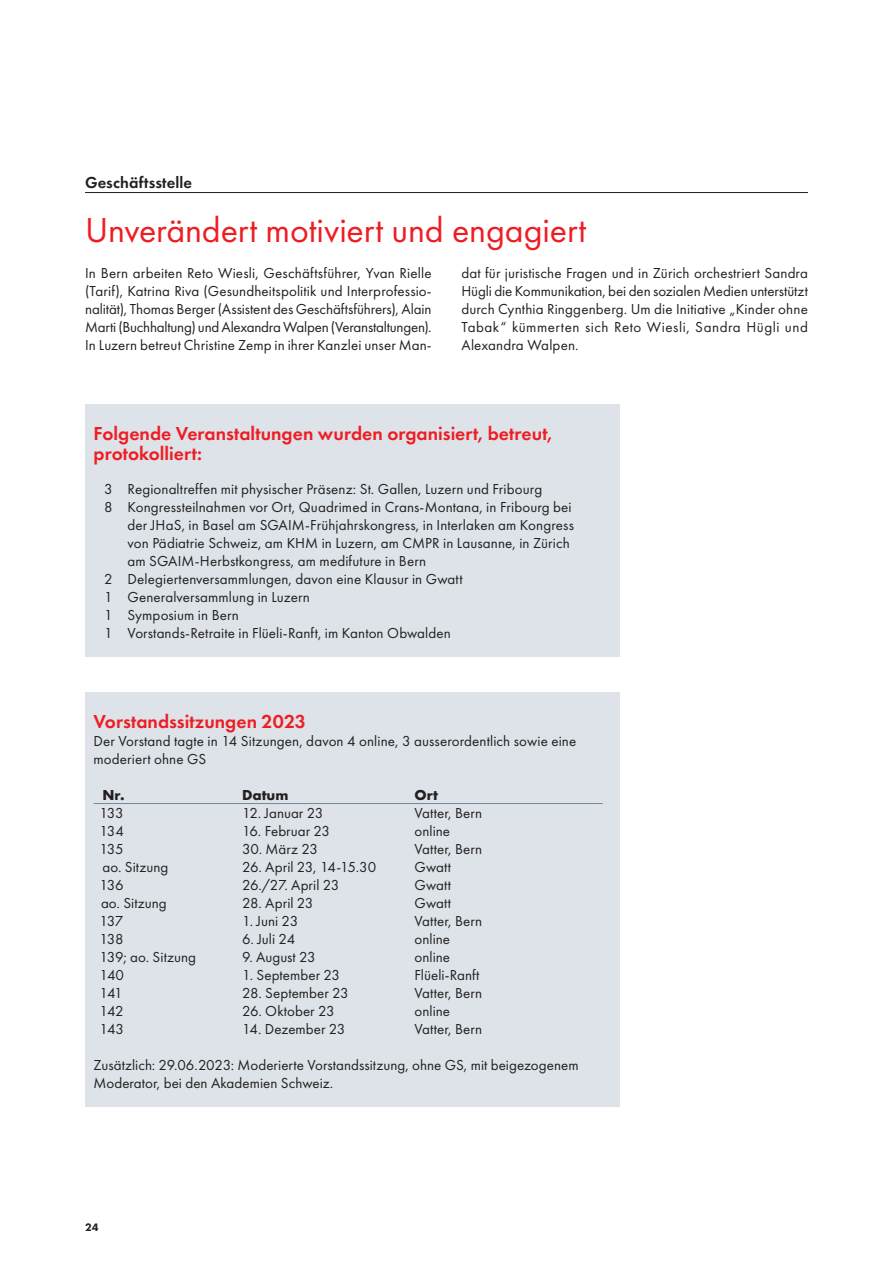
<style>
.page{position:relative;width:893px;height:1263px;background:#fff}
.page>*{position:absolute;margin:0;border:0;box-sizing:border-box;transform-origin:0 0}
.t1{font:36px "Futura PT";letter-spacing:-.005em;color:#ee1d23}
.t2{font:600 19.5px/19.5px "Futura PT";color:#ee1d23}
.t3{font:600 16.5px "Futura PT";letter-spacing:.005em;color:#231f20}
.t4{font:15px/18px "Futura PT";letter-spacing:.005em;color:#231f20;text-align:justify}
.t5{font:700 15px "Futura PT";color:#231f20}
.t6{font:800 11.25px "Futura PT";color:#231f20}
</style>
<div class="page">
<hr style="left:85px;top:192px;width:723px;height:1px;background:#231f20">
<div style="left:85px;top:404px;width:535px;height:252px;background:#dde3e8"></div>
<div style="left:85px;top:692px;width:535px;height:414px;background:#dde3e8"></div>
<hr style="left:94px;top:803px;width:509px;height:1px;background:#738a95">
<p class="t3" style="left:85px;top:172px;width:109px">Geschäftsstelle</p>
<h1 class="t1" style="left:85px;top:209px;width:503px">Unverändert motiviert und engagiert</h1>
<p class="t4" style="left:85px;top:264px;width:348px">In Bern arbeiten Reto Wiesli, Geschäftsführer, Yvan Rielle (Tarif), Katrina Riva (Gesundheitspolitik und Interprofessio&shy;nalität), Thomas Berger (Assistent des Geschäftsführers), Alain Marti (Buchhaltung) und Alexandra Walpen (Veranstaltungen).<br>In Luzern betreut Christine Zemp in ihrer Kanzlei unser Man-</p>
<p class="t4" style="left:461px;top:264px;width:348px">dat für juristische Fragen und in Zürich orchestriert Sandra Hügli die Kommunikation, bei den sozialen Medien unterstützt durch Cynthia Ringgenberg. Um die Initiative „Kinder ohne Tabak“ kümmerten sich Reto Wiesli, Sandra Hügli und Alexandra Walpen.</p>
<h2 class="t2" style="left:94px;top:424px;width:460px">Folgende Veranstaltungen wurden organisiert, betreut, protokolliert:</h2>
<p class="t4" style="left:104px;top:480px;width:440px">3 Regionaltreffen mit physischer Präsenz: St. Gallen, Luzern und Fribourg</p>
<p class="t4" style="left:104px;top:498px;width:469px">8 Kongressteilnahmen vor Ort, Quadrimed in Crans-Montana, in Fribourg bei</p>
<p class="t4" style="left:128px;top:516px;width:448px">der JHaS, in Basel am SGAIM-Frühjahrskongress, in Interlaken am Kongress</p>
<p class="t4" style="left:128px;top:534px;width:444px">von Pädiatrie Schweiz, am KHM in Luzern, am CMPR in Lausanne, in Zürich</p>
<p class="t4" style="left:128px;top:552px;width:300px">am SGAIM-Herbstkongress, am medifuture in Bern</p>
<p class="t4" style="left:104px;top:570px;width:360px">2 Delegiertenversammlungen, davon eine Klausur in Gwatt</p>
<p class="t4" style="left:104px;top:588px;width:207px">1 Generalversammlung in Luzern</p>
<p class="t4" style="left:104px;top:606px;width:136px">1 Symposium in Bern</p>
<p class="t4" style="left:104px;top:624px;width:348px">1 Vorstands-Retraite in Flüeli-Ranft, im Kanton Obwalden</p>
<h2 class="t2" style="left:94px;top:712px;width:214px">Vorstandssitzungen 2023</h2>
<p class="t4" style="left:94px;top:732px;width:484px">Der Vorstand tagte in 14 Sitzungen, davon 4 online, 3 ausserordentlich sowie eine moderiert ohne GS</p>
<p class="t5" style="left:103px;top:785px;width:24px">Nr.</p>
<p class="t5" style="left:242px;top:785px;width:48px">Datum</p>
<p class="t5" style="left:415px;top:785px;width:25px">Ort</p>
<p class="t4" style="left:100px;top:804px;width:26px">133</p>
<p class="t4" style="left:242px;top:804px;width:83px">12. Januar 23</p>
<p class="t4" style="left:415px;top:804px;width:69px">Vatter, Bern</p>
<p class="t4" style="left:100px;top:822px;width:26px">134</p>
<p class="t4" style="left:242px;top:822px;width:90px">16. Februar 23</p>
<p class="t4" style="left:415px;top:822px;width:37px">online</p>
<p class="t4" style="left:100px;top:840px;width:26px">135</p>
<p class="t4" style="left:242px;top:840px;width:77px">30. März 23</p>
<p class="t4" style="left:415px;top:840px;width:69px">Vatter, Bern</p>
<p class="t4" style="left:103px;top:858px;width:67px">ao. Sitzung</p>
<p class="t4" style="left:242px;top:858px;width:136px">26. April 23, 14-15.30</p>
<p class="t4" style="left:415px;top:858px;width:38px">Gwatt</p>
<p class="t4" style="left:100px;top:876px;width:26px">136</p>
<p class="t4" style="left:242px;top:876px;width:99px">26./27. April 23</p>
<p class="t4" style="left:415px;top:876px;width:38px">Gwatt</p>
<p class="t4" style="left:101px;top:894px;width:67px">ao. Sitzung</p>
<p class="t4" style="left:242px;top:894px;width:73px">28. April 23</p>
<p class="t4" style="left:415px;top:894px;width:38px">Gwatt</p>
<p class="t4" style="left:100px;top:912px;width:25px">137</p>
<p class="t4" style="left:242px;top:912px;width:58px">1. Juni 23</p>
<p class="t4" style="left:415px;top:912px;width:69px">Vatter, Bern</p>
<p class="t4" style="left:100px;top:930px;width:26px">138</p>
<p class="t4" style="left:242px;top:930px;width:55px">6. Juli 24</p>
<p class="t4" style="left:415px;top:930px;width:37px">online</p>
<p class="t4" style="left:100px;top:948px;width:98px">139; ao. Sitzung</p>
<p class="t4" style="left:242px;top:948px;width:75px">9. August 23</p>
<p class="t4" style="left:415px;top:948px;width:37px">online</p>
<p class="t4" style="left:100px;top:966px;width:26px">140</p>
<p class="t4" style="left:242px;top:966px;width:99px">1. September 23</p>
<p class="t4" style="left:415px;top:966px;width:66px">Flüeli-Ranft</p>
<p class="t4" style="left:100px;top:984px;width:25px">141</p>
<p class="t4" style="left:242px;top:984px;width:108px">28. September 23</p>
<p class="t4" style="left:415px;top:984px;width:69px">Vatter, Bern</p>
<p class="t4" style="left:100px;top:1002px;width:26px">142</p>
<p class="t4" style="left:242px;top:1002px;width:94px">26. Oktober 23</p>
<p class="t4" style="left:415px;top:1002px;width:37px">online</p>
<p class="t4" style="left:100px;top:1020px;width:26px">143</p>
<p class="t4" style="left:242px;top:1020px;width:105px">14. Dezember 23</p>
<p class="t4" style="left:415px;top:1020px;width:69px">Vatter, Bern</p>
<p class="t4" style="left:94px;top:1056px;width:487px">Zusätzlich: 29.06.2023: Moderierte Vorstandssitzung, ohne GS, mit beigezogenem<br>Moderator, bei den Akademien Schweiz.</p>
<p class="t6" style="left:85px;top:1220px;width:15px">24</p>
</div>
